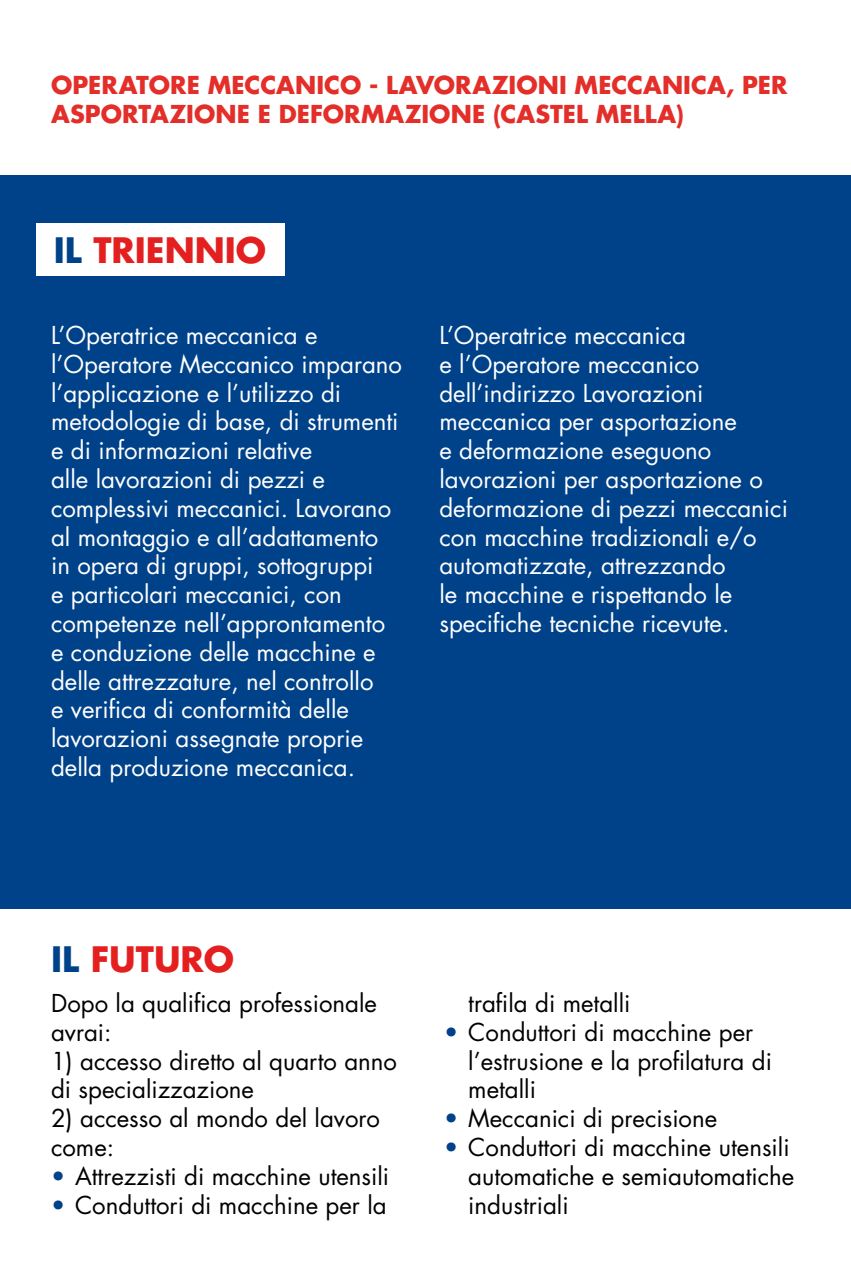
<style>
.page{position:relative;width:851px;height:1276px;background:#fff}
.page>*{position:absolute;margin:0;border:0;box-sizing:border-box;transform-origin:0 0}
.t1{font:700 34.2px "Futura Std";color:#e41f1f}
.t2{font:24px/28.8px "Futura Std";color:#fff}
.t3{font:24px/28.8px "Futura Std";color:#000}
.t4{font:700 24px/28.8px "Futura Std";letter-spacing:.005em;color:#e32e29}
.s1{color:#004289}
</style>
<div class="page">
<div style="left:0;top:175px;width:850px;height:733px;background:#004289"></div>
<div style="left:36px;top:223px;width:249px;height:53px;background:#fff"></div>
<p class="t4" style="left:51px;top:70px;width:737px">OPERATORE MECCANICO - LAVORAZIONI MECCANICA, PER<br>ASPORTAZIONE E DEFORMAZIONE (CASTEL MELLA)</p>
<h1 class="t1" style="left:54px;top:228px;width:214px"><span class="s1">IL</span> TRIENNIO</h1>
<p class="t2" style="left:51px;top:321px;width:352px">L’Operatrice meccanica e l’Operatore Meccanico imparano l’applicazione e l’utilizzo di metodologie di base, di strumenti e di informazioni relative<br>alle lavorazioni di pezzi e complessivi meccanici. Lavorano al montaggio e all’adattamento in opera di gruppi, sottogruppi<br>e particolari meccanici, con competenze nell’approntamento e conduzione delle macchine e delle attrezzature, nel controllo<br>e verifica di conformità delle lavorazioni assegnate proprie della produzione meccanica.</p>
<p class="t2" style="left:439px;top:321px;width:350px">L’Operatrice meccanica<br>e l’Operatore meccanico dell’indirizzo Lavorazioni meccanica per asportazione<br>e deformazione eseguono lavorazioni per asportazione o deformazione di pezzi meccanici con macchine tradizionali e/o automatizzate, attrezzando<br>le macchine e rispettando le specifiche tecniche ricevute.</p>
<h1 class="t1" style="left:51px;top:936px;width:184px"><span class="s1">IL</span> FUTURO</h1>
<p class="t3" style="left:51px;top:989px;width:327px">Dopo la qualifica professionale avrai:</p>
<p class="t3" style="left:51px;top:1046px;width:347px">1) accesso diretto al quarto anno di specializzazione</p>
<p class="t3" style="left:51px;top:1104px;width:330px">2) accesso al mondo del lavoro come:</p>
<p class="t3" style="left:51px;top:1162px;width:339px"><span class="s1">•</span> Attrezzisti di macchine utensili</p>
<p class="t3" style="left:51px;top:1190px;width:337px"><span class="s1">•</span> Conduttori di macchine per la</p>
<p class="t3" style="left:468px;top:989px;width:163px">trafila di metalli</p>
<p class="t3" style="left:468px;top:1018px;width:305px;text-indent:-24px"><span class="s1">•</span> Conduttori di macchine per l’estrusione e la profilatura di metalli</p>
<p class="t3" style="left:444px;top:1104px;width:274px"><span class="s1">•</span> Meccanici di precisione</p>
<p class="t3" style="left:468px;top:1133px;width:327px;text-indent:-24px"><span class="s1">•</span> Conduttori di macchine utensili automatiche e semiautomatiche industriali</p>
</div>
